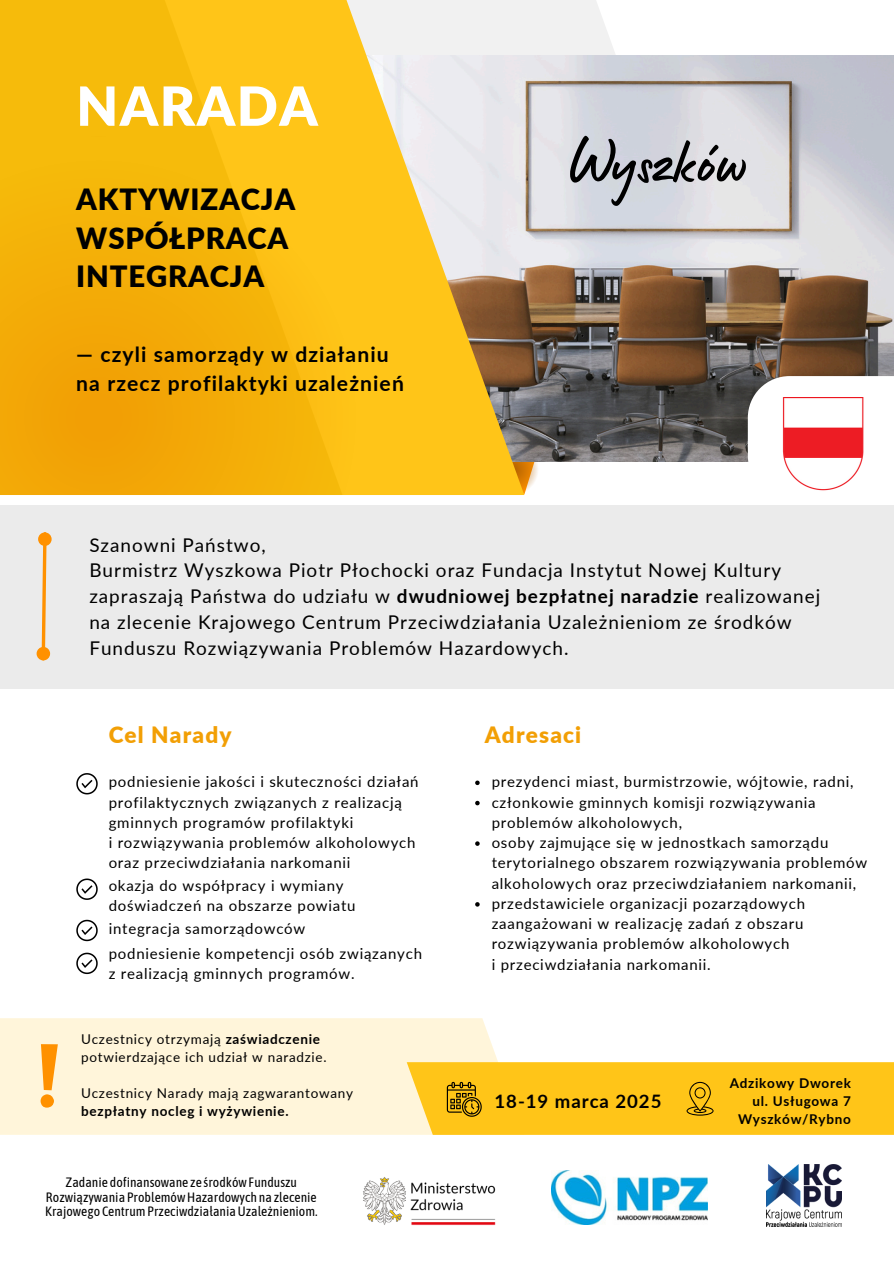
<style>
.page{position:relative;width:894px;height:1264px;background:#fff}
.page>*{position:absolute;margin:0;border:0;box-sizing:border-box;transform-origin:0 0}
.t1{font:63.75px "Lumios Marker";color:#000}
.t2{font:900 54px "Lato";letter-spacing:.03em;color:#fff}
.t3{font:900 29.25px/38.4px "Lato";letter-spacing:.03em;color:#000}
.t4{font:900 22.5px "Lato";letter-spacing:.05em;color:#f29f05}
.t5{font:700 21.15px/29.2px "Lato";letter-spacing:.05em;color:#000}
.t6{font:18.9px/25.8px "Lato";letter-spacing:.05em;color:#000}
.t7{font:700 18.6px "Lato";letter-spacing:.05em;color:#000}
.t8{font:15px/20.2px "Lato";letter-spacing:.05em;color:#000}
.t9{font:13.5px/14.7px "Asap Condensed";color:#000;text-align:center}
.t10{font:13.5px "Lato";letter-spacing:.05em;color:#000}
.t11{font:700 13.5px/18px "Lato";letter-spacing:.055em;color:#000;text-align:right}
.s1{font-weight:700}
</style>
<div class="page">
<div style="left:0;top:0;width:620px;height:68px;background:#ebebeb"></div>
<div style="left:0;top:505px;width:893px;height:183px;background:#e8e8e8"></div>
<svg style="left:524px;top:461px;width:21px;height:34px"></svg>
<img style="left:524px;top:56px;width:369px;height:405px">
<svg style="left:342px;top:0;width:182px;height:495px"></svg>
<div style="left:0;top:1018px;width:498px;height:116px;background:#fff5da"></div>
<svg style="left:0;top:0;width:342px;height:137px;background:#fabf10"></svg>
<svg style="left:0;top:137px;width:378px;height:358px;background:#f6b30b"></svg>
<svg style="left:40px;top:544px;width:7px;height:104px"></svg>
<div style="left:40px;top:534px;width:10px;height:10px;background:#ff9100;border-radius:50%"></div>
<div style="left:38px;top:532px;width:14px;height:14px;border:3px solid #ff9100;border-radius:50%"></div>
<div style="left:38px;top:648px;width:10px;height:10px;background:#ff9100;border-radius:50%"></div>
<div style="left:37px;top:647px;width:13px;height:13px;border:3px solid #ff9100;border-radius:50%"></div>
<img style="left:363px;top:1177px;width:133px;height:49px">
<img style="left:551px;top:1170px;width:156px;height:54px">
<img style="left:766px;top:1164px;width:75px;height:61px">
<svg style="left:76px;top:773px;width:22px;height:21px"></svg>
<svg style="left:76px;top:878px;width:22px;height:21px"></svg>
<svg style="left:76px;top:919px;width:22px;height:22px"></svg>
<svg style="left:76px;top:952px;width:22px;height:22px"></svg>
<svg style="left:406px;top:1062px;width:487px;height:72px;background:#fac31d"></svg>
<svg style="left:41px;top:1044px;width:16px;height:63px"></svg>
<div style="left:747px;top:376px;width:146px;height:121px;background:#fff"></div>
<img style="left:782px;top:398px;width:82px;height:93px">
<svg style="left:475px;top:780px;width:4px;height:5px"></svg>
<svg style="left:475px;top:800px;width:4px;height:5px"></svg>
<svg style="left:475px;top:841px;width:4px;height:4px"></svg>
<svg style="left:475px;top:902px;width:4px;height:4px"></svg>
<h3 class="t2" style="left:76px;top:72px;width:243px">NARADA</h3>
<p class="t3" style="left:76px;top:180px;width:220px">AKTYWIZACJA<br>WSPÓŁPRACA<br>INTEGRACJA</p>
<h1 class="t5" style="left:76px;top:339px;width:329px">— czyli samorządy w działaniu na rzecz profilaktyki uzależnień</h1>
<p class="t1" style="left:569px;top:142px;width:179px">Wyszków</p>
<h4 class="t6" style="left:89px;top:531px;width:732px">Szanowni Państwo,<br>Burmistrz Wyszkowa Piotr Płochocki oraz Fundacja Instytut Nowej Kultury zapraszają Państwa do udziału w <span class="s1">dwudniowej bezpłatnej naradzie</span> realizowanej na zlecenie Krajowego Centrum Przeciwdziałania Uzależnieniom ze środków Funduszu Rozwiązywania Problemów Hazardowych.</h4>
<p class="t4" style="left:109px;top:720px;width:124px">Cel Narady</p>
<p class="t8" style="left:109px;top:771px;width:311px">podniesienie jakości i skuteczności działań profilaktycznych związanych z realizacją gminnych programów profilaktyki<br>i rozwiązywania problemów alkoholowych oraz przeciwdziałania narkomanii</p>
<p class="t8" style="left:109px;top:874px;width:248px">okazja do współpracy i wymiany doświadczeń na obszarze powiatu</p>
<p class="t8" style="left:109px;top:918px;width:198px">integracja samorządowców</p>
<p class="t8" style="left:109px;top:942px;width:315px">podniesienie kompetencji osób związanych z realizacją gminnych programów.</p>
<p class="t10" style="left:81px;top:1031px;width:240px">Uczestnicy otrzymają <span class="s1">zaświadczenie</span></p>
<p class="t10" style="left:81px;top:1049px;width:247px">potwierdzające ich udział w naradzie.</p>
<p class="t10" style="left:81px;top:1085px;width:273px">Uczestnicy Narady mają zagwarantowany</p>
<h6 class="t11" style="left:81px;top:1102px;width:209px">bezpłatny nocleg i wyżywienie.</h6>
<p class="t9" style="left:45px;top:1174px;width:274px">Zadanie dofinansowane ze środkówFunduszu<br>Rozwiązywania ProblemówHazardowych na zlecenie<br>Krajowego CentrumPrzeciwdziałaniaUzależnieniom.</p>
<h4 class="t4" style="left:484px;top:720px;width:98px">Adresaci</h4>
<h4 class="t8" style="left:491px;top:771px;width:363px">prezydenci miast, burmistrzowie, wójtowie, radni,</h4>
<p class="t8" style="left:491px;top:791px;width:325px">członkowie gminnych komisji rozwiązywania problemów alkoholowych,</p>
<p class="t8" style="left:491px;top:832px;width:377px">osoby zajmujące się w jednostkach samorządu terytorialnego obszarem rozwiązywania problemów alkoholowych oraz przeciwdziałaniem narkomanii,</p>
<p class="t8" style="left:491px;top:893px;width:315px">przedstawiciele organizacji pozarządowych zaangażowani w realizację zadań z obszaru rozwiązywania problemów alkoholowych<br>i przeciwdziałania narkomanii.</p>
<p class="t7" style="left:494px;top:1089px;width:168px">18-19 marca 2025</p>
<h2 class="t11" style="left:729px;top:1073px;width:123px">Adzikowy Dworek</h2>
<p class="t11" style="left:737px;top:1091px;width:114px">ul. Usługowa 7<br>Wyszków/Rybno</p>
</div>
